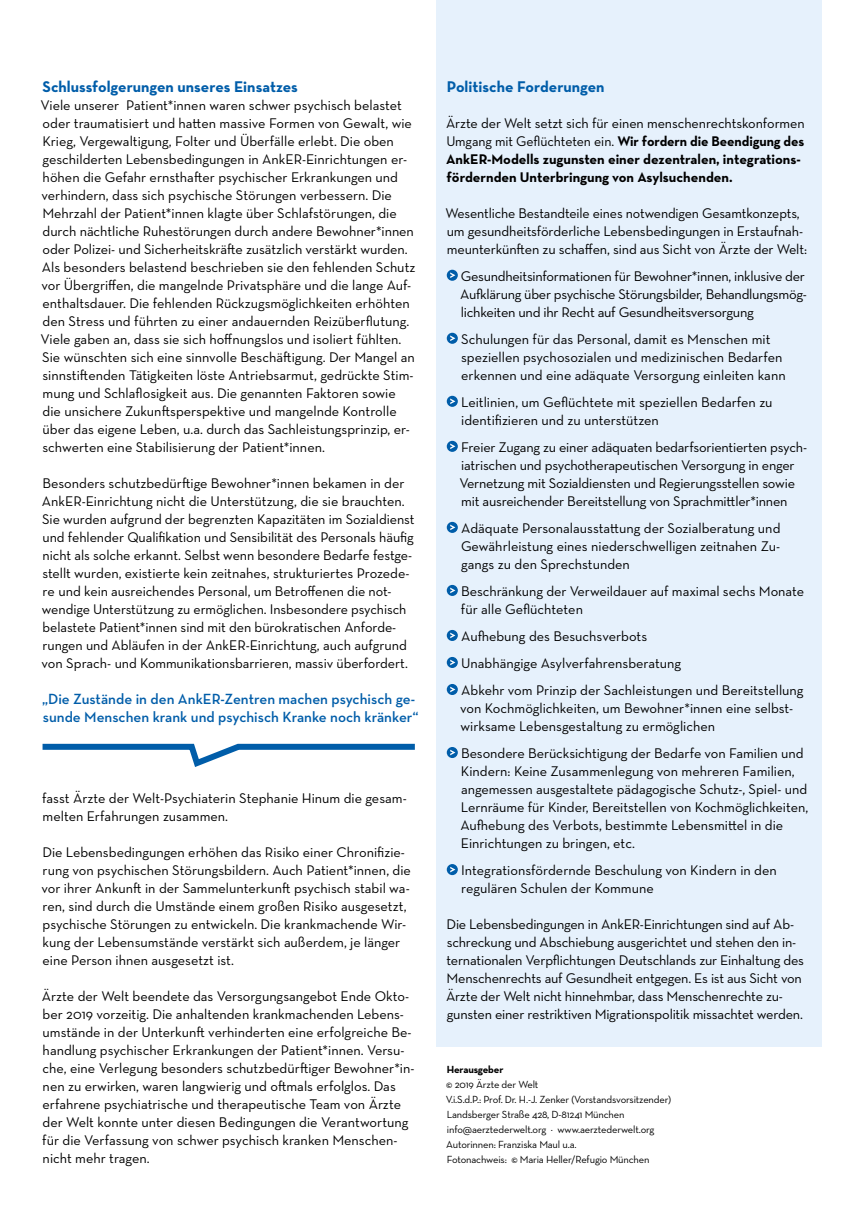
<style>
.page{position:relative;width:851px;height:1221px;background:#fff}
.page>*{position:absolute;margin:0;border:0;box-sizing:border-box;transform-origin:0 0}
.t1{font:700 15.75px "Neutraface Text";color:#005da9}
.t2{font:600 15px/18px "Neutraface Text";color:#005da9}
.t3{font:14.25px/18px "Neutraface Text";letter-spacing:-.005em;color:#000}
.t4{font:700 14.25px/18px "Neutraface Text";color:#000}
.t5{font:10.5px/15px "Neutraface Text";letter-spacing:-.015em;color:#000}
.t6{font:700 10.5px "Neutraface Text";letter-spacing:-.015em;color:#000}
.s1{font-weight:400}
</style>
<div class="page">
<div style="left:436px;top:0;width:385px;height:1046px;background:#e6f1fc"></div>
<svg style="left:42px;top:743px;width:373px;height:24px"></svg>
<svg style="left:446px;top:270px;width:12px;height:11px"></svg>
<svg style="left:450px;top:272px;width:5px;height:6px"></svg>
<svg style="left:446px;top:333px;width:12px;height:11px"></svg>
<svg style="left:450px;top:335px;width:5px;height:6px"></svg>
<svg style="left:446px;top:396px;width:12px;height:11px"></svg>
<svg style="left:450px;top:398px;width:5px;height:6px"></svg>
<svg style="left:446px;top:441px;width:12px;height:11px"></svg>
<svg style="left:450px;top:443px;width:5px;height:6px"></svg>
<svg style="left:446px;top:522px;width:12px;height:11px"></svg>
<svg style="left:450px;top:524px;width:5px;height:6px"></svg>
<svg style="left:446px;top:585px;width:12px;height:11px"></svg>
<svg style="left:450px;top:587px;width:5px;height:6px"></svg>
<svg style="left:446px;top:630px;width:12px;height:11px"></svg>
<svg style="left:450px;top:632px;width:5px;height:6px"></svg>
<svg style="left:446px;top:657px;width:12px;height:11px"></svg>
<svg style="left:450px;top:659px;width:5px;height:6px"></svg>
<svg style="left:446px;top:684px;width:12px;height:11px"></svg>
<svg style="left:450px;top:686px;width:5px;height:6px"></svg>
<svg style="left:446px;top:747px;width:12px;height:11px"></svg>
<svg style="left:450px;top:749px;width:5px;height:6px"></svg>
<svg style="left:446px;top:864px;width:12px;height:11px"></svg>
<svg style="left:450px;top:866px;width:5px;height:6px"></svg>
<p class="t1" style="left:42px;top:76px;width:257px">Schlussfolgerungen unseres Einsatzes</p>
<p class="t3" style="left:41px;top:96px;width:376px">Viele unserer Patient*innen waren schwer psychisch belastet oder traumatisiert und hatten massive Formen von Gewalt, wie Krieg, Vergewaltigung, Folter und Überfälle erlebt. Die oben geschilderten Lebensbedingungen in AnkER-Einrichtungen er&shy;höhen die Gefahr ernsthafter psychischer Erkrankungen und verhindern, dass sich psychische Störungen verbessern. Die Mehrzahl der Patient*innen klagte über Schlafstörungen, die durch nächtliche Ruhestörungen durch andere Bewohner*innen oder Polizei- und Sicherheitskräfte zusätzlich verstärkt wurden.<br>Als besonders belastend beschrieben sie den fehlenden Schutz vor Übergriffen, die mangelnde Privatsphäre und die lange Auf&shy;enthaltsdauer. Die fehlenden Rückzugsmöglichkeiten erhöhten den Stress und führten zu einer andauernden Reizüberflutung.<br>Viele gaben an, dass sie sich hoffnungslos und isoliert fühlten.<br>Sie wünschten sich eine sinnvolle Beschäftigung. Der Mangel an sinnstiftenden Tätigkeiten löste Antriebsarmut, gedrückte Stim&shy;mung und Schlaflosigkeit aus. Die genannten Faktoren sowie die unsichere Zukunftsperspektive und mangelnde Kontrolle über das eigene Leben, u.a. durch das Sachleistungsprinzip, er&shy;schwerten eine Stabilisierung der Patient*innen.</p>
<p class="t3" style="left:42px;top:474px;width:374px">Besonders schutzbedürftige Bewohner*innen bekamen in der AnkER-Einrichtung nicht die Unterstützung, die sie brauchten.<br>Sie wurden aufgrund der begrenzten Kapazitäten im Sozialdienst und fehlender Qualifikation und Sensibilität des Personals häufig nicht als solche erkannt. Selbst wenn besondere Bedarfe festge&shy;stellt wurden, existierte kein zeitnahes, strukturiertes Prozede&shy;re und kein ausreichendes Personal, um Betroffenen die not&shy;wendige Unterstützung zu ermöglichen. Insbesondere psychisch belastete Patient*innen sind mit den bürokratischen Anforde&shy;rungen und Abläufen in der AnkER-Einrichtung, auch aufgrund von Sprach- und Kommunikationsbarrieren, massiv überfordert.</p>
<p class="t2" style="left:42px;top:689px;width:378px">„Die Zustände in den AnkER-Zentren machen psychisch ge&shy;sunde Menschen krank und psychisch Kranke noch kränker“</p>
<p class="t3" style="left:42px;top:789px;width:366px">fasst Ärzte der Welt-Psychiaterin Stephanie Hinum die gesam&shy;melten Erfahrungen zusammen.</p>
<p class="t3" style="left:42px;top:843px;width:371px">Die Lebensbedingungen erhöhen das Risiko einer Chronifizie&shy;rung von psychischen Störungsbildern. Auch Patient*innen, die vor ihrer Ankunft in der Sammelunterkunft psychisch stabil wa&shy;ren, sind durch die Umstände einem großen Risiko ausgesetzt, psychische Störungen zu entwickeln. Die krankmachende Wir&shy;kung der Lebensumstände verstärkt sich außerdem, je länger eine Person ihnen ausgesetzt ist.</p>
<p class="t3" style="left:42px;top:987px;width:374px">Ärzte der Welt beendete das Versorgungsangebot Ende Okto&shy;ber 2019 vorzeitig. Die anhaltenden krankmachenden Lebens&shy;umstände in der Unterkunft verhinderten eine erfolgreiche Be&shy;handlung psychischer Erkrankungen der Patient*innen. Versu&shy;che, eine Verlegung besonders schutzbedürftiger Bewohner*in&shy;nen zu erwirken, waren langwierig und oftmals erfolglos. Das erfahrene psychiatrische und therapeutische Team von Ärzte der Welt konnte unter diesen Bedingungen die Verantwortung für die Verfassung von schwer psychisch kranken Menschen&shy;nicht mehr tragen.</p>
<p class="t1" style="left:447px;top:76px;width:159px">Politische Forderungen</p>
<p class="t4" style="left:446px;top:114px;width:360px"><span class="s1">Ärzte der Welt setzt sich für einen menschenrechtskonformen Umgang mit Geflüchteten ein.</span> Wir fordern die Beendigung des AnkER-Modells zugunsten einer dezentralen, integrations&shy;fördernden Unterbringung von Asylsuchenden.</p>
<p class="t3" style="left:445px;top:204px;width:363px">Wesentliche Bestandteile eines notwendigen Gesamtkonzepts, um gesundheitsförderliche Lebensbedingungen in Erstaufnah&shy;meunterkünften zu schaffen, sind aus Sicht von Ärzte der Welt:</p>
<p class="t3" style="left:460px;top:267px;width:348px">Gesundheitsinformationen für Bewohner*innen, inklusive der<br>Aufklärung über psychische Störungsbilder, Behandlungsmög&shy;lichkeiten und ihr Recht auf Gesundheitsversorgung</p>
<p class="t3" style="left:461px;top:330px;width:326px">Schulungen für das Personal, damit es Menschen mit speziellen psychosozialen und medizinischen Bedarfen erkennen und eine adäquate Versorgung einleiten kann</p>
<p class="t3" style="left:461px;top:393px;width:313px">Leitlinien, um Geflüchtete mit speziellen Bedarfen zu identifizieren und zu unterstützen</p>
<p class="t3" style="left:459px;top:438px;width:349px">Freier Zugang zu einer adäquaten bedarfsorientierten psych&shy;iatrischen und psychotherapeutischen Versorgung in enger Vernetzung mit Sozialdiensten und Regierungsstellen sowie mit ausreichender Bereitstellung von Sprachmittler*innen</p>
<p class="t3" style="left:461px;top:519px;width:321px;text-align:justify">Adäquate Personalausstattung der Sozialberatung und Gewährleistung eines niederschwelligen zeitnahen Zu&shy;gangs zu den Sprechstunden</p>
<p class="t3" style="left:461px;top:582px;width:344px">Beschränkung der Verweildauer auf maximal sechs Monate für alle Geflüchteten</p>
<p class="t3" style="left:461px;top:622px;width:344px;line-height:27px">Aufhebung des Besuchsverbots<br>Unabhängige Asylverfahrensberatung<br>Abkehr vom Prinzip der Sachleistungen und Bereitstellung</p>
<p class="t3" style="left:460px;top:699px;width:333px">von Kochmöglichkeiten, um Bewohner*innen eine selbst&shy;wirksame Lebensgestaltung zu ermöglichen</p>
<p class="t3" style="left:460px;top:744px;width:349px">Besondere Berücksichtigung der Bedarfe von Familien und Kindern: Keine Zusammenlegung von mehreren Familien, angemessen ausgestaltete pädagogische Schutz-, Spiel- und Lernräume für Kinder, Bereitstellen von Kochmöglichkeiten, Aufhebung des Verbots, bestimmte Lebensmittel in die Einrichtungen zu bringen, etc.</p>
<p class="t3" style="left:461px;top:861px;width:317px">Integrationsfördernde Beschulung von Kindern in den regulären Schulen der Kommune</p>
<p class="t3" style="left:446px;top:915px;width:359px">Die Lebensbedingungen in AnkER-Einrichtungen sind auf Ab&shy;schreckung und Abschiebung ausgerichtet und stehen den in&shy;ternationalen Verpflichtungen Deutschlands zur Einhaltung des Menschenrechts auf Gesundheit entgegen. Es ist aus Sicht von Ärzte der Welt nicht hinnehmbar, dass Menschenrechte zu&shy;gunsten einer restriktiven Migrationspolitik missachtet werden.</p>
<p class="t6" style="left:447px;top:1062px;width:58px">Herausgeber</p>
<p class="t5" style="left:445px;top:1076px;width:227px">© 2019 Ärzte der Welt<br>V.i.S.d.P.: Prof. Dr. H.-J. Zenker (Vorstandsvorsitzender)<br>Landsberger Straße 428, D-81241 München info@aerztederwelt.org ² www.aerztederwelt.org Autorinnen: Franziska Maul u.a.<br>Fotonachweis: © Maria Heller/Refugio München</p>
</div>
